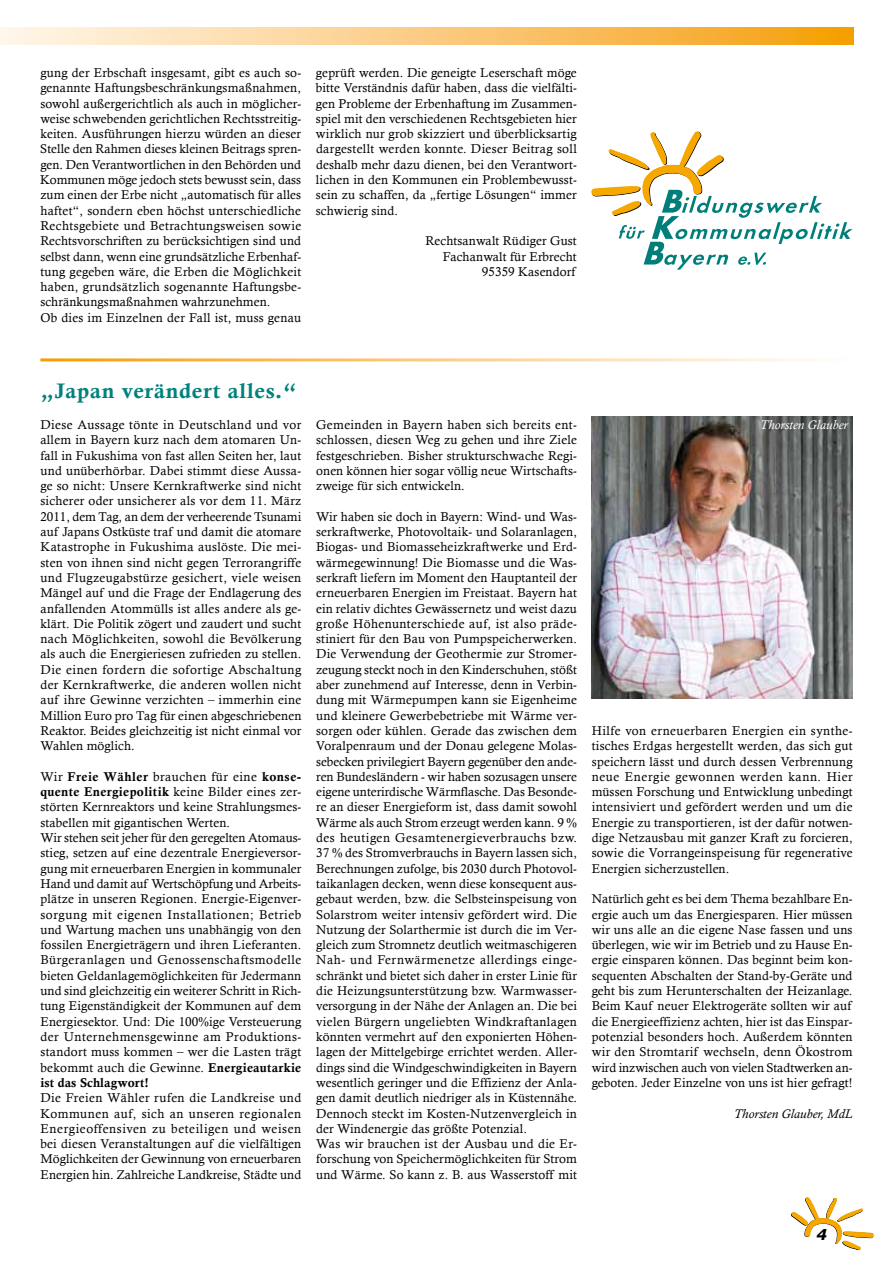
<style>
.page{position:relative;width:893px;height:1263px;background:#fff}
.page>*{position:absolute;margin:0;border:0;box-sizing:border-box;transform-origin:0 0}
.t1{font:21px "Calis MT Bol";letter-spacing:.03em;color:#00817c;scale:1.07 1}
.t2{font:italic 700 15px "Verdana";color:#000}
.t3{font:12.75px/15.3px "Calisto";letter-spacing:.01em;color:#000;text-align:justify}
.t4{font:12.75px "Calis MT Bol";letter-spacing:.03em;color:#000}
.t5{font:12.75px "Calisto";letter-spacing:.04em;color:#000}
.t6{font:italic 12.75px "Calisto";letter-spacing:.01em;color:#000}
.t7{font:12.75px "Calis MT Bol";letter-spacing:.01em;color:#000}
.t8{font:italic 12.75px "Calisto";letter-spacing:.01em;color:#fff}
.s1{font-family:"Calis MT Bol"}
.s2{font-family:"Calisto"}
</style>
<div class="page">
<svg style="left:791px;top:1198px;width:82px;height:52px"></svg>
<svg style="left:0;top:28px;width:853px;height:17px;background:#facb7e"></svg>
<div style="left:816px;top:1228px;width:16px;height:16px;background:#fff"></div>
<img style="left:592px;top:417px;width:261px;height:281px">
<svg style="left:592px;top:132px;width:261px;height:138px"></svg>
<p class="t3" style="left:40px;top:65px;width:262px;text-align:left">gung der Erbschaft insgesamt, gibt es auch so&shy;genannte Haftungsbeschränkungsmaßnahmen, sowohl außergerichtlich als auch in möglicher&shy;weise schwebenden gerichtlichen Rechtsstreitig&shy;keiten. Ausführungen hierzu würden an dieser Stelle den Rahmen dieses kleinen Beitrags spren&shy;gen. Den Verantwortlichen in den Behörden und Kommunen möge jedoch stets bewusst sein, dass zum einen der Erbe nicht „automatisch für alles haftet“, sondern eben höchst unterschiedliche Rechtsgebiete und Betrachtungsweisen sowie Rechtsvorschriften zu berücksichtigen sind und selbst dann, wenn eine grundsätzliche Erbenhaf&shy;tung gegeben wäre, die Erben die Möglichkeit haben, grundsätzlich sogenannte Haftungsbe&shy;schränkungsmaßnahmen wahrzunehmen.<br>Ob dies im Einzelnen der Fall ist, muss genau</p>
<p class="t3" style="left:316px;top:65px;width:262px">geprüft werden. Die geneigte Leserschaft möge bitte Verständnis dafür haben, dass die vielfälti&shy;gen Probleme der Erbenhaftung im Zusammen&shy;spiel mit den verschiedenen Rechtsgebieten hier wirklich nur grob skizziert und überblicksartig dargestellt werden konnte. Dieser Beitrag soll deshalb mehr dazu dienen, bei den Verantwort&shy;lichen in den Kommunen ein Problembewusst&shy;sein zu schaffen, da „fertige Lösungen“ immer schwierig sind.</p>
<p class="t3" style="left:426px;top:233px;width:153px;text-align:right">Rechtsanwalt Rüdiger Gust<br>Fachanwalt für Erbrecht<br>95359 Kasendorf</p>
<h1 class="t1" style="left:40px;top:379px;width:241px">„Japan verändert alles.“</h1>
<p class="t3" style="left:40px;top:417px;width:262px">Diese Aussage tönte in Deutschland und vor allem in Bayern kurz nach dem atomaren Un&shy;fall in Fukushima von fast allen Seiten her, laut und unüberhörbar. Dabei stimmt diese Aussa&shy;ge so nicht: Unsere Kernkraftwerke sind nicht sicherer oder unsicherer als vor dem 11. März 2011, dem Tag, an dem der verheerende Tsunami auf Japans Ostküste traf und damit die atomare Katastrophe in Fukushima auslöste. Die mei&shy;sten von ihnen sind nicht gegen Terrorangriffe und Flugzeugabstürze gesichert, viele weisen Mängel auf und die Frage der Endlagerung des anfallenden Atommülls ist alles andere als ge&shy;klärt. Die Politik zögert und zaudert und sucht nach Möglichkeiten, sowohl die Bevölkerung als auch die Energieriesen zufrieden zu stellen.<br>Die einen fordern die sofortige Abschaltung der Kernkraftwerke, die anderen wollen nicht auf ihre Gewinne verzichten – immerhin eine Million Euro pro Tag für einen abgeschriebenen Reaktor. Beides gleichzeitig ist nicht einmal vor Wahlen möglich.</p>
<p class="t5" style="left:41px;top:769px;width:262px">Wir <span class="s1">Freie Wähler</span> brauchen für eine <span class="s1">konse-</span></p>
<p class="t4" style="left:41px;top:784px;width:262px">quente Energiepolitik <span class="s2">keine Bilder eines zer-</span></p>
<p class="t3" style="left:40px;top:799px;width:262px;text-align:left">störten Kernreaktors und keine Strahlungsmes&shy;stabellen mit gigantischen Werten.<br>Wir stehen seit jeher für den geregelten Atomaus&shy;stieg, setzen auf eine dezentrale Energieversor&shy;gung mit erneuerbaren Energien in kommunaler Hand und damit auf Wertschöpfung und Arbeits&shy;plätze in unseren Regionen. Energie-Eigenver&shy;sorgung mit eigenen Installationen; Betrieb und Wartung machen uns unabhängig von den fossilen Energieträgern und ihren Lieferanten.<br>Bürgeranlagen und Genossenschaftsmodelle bieten Geldanlagemöglichkeiten für Jedermann und sind gleichzeitig ein weiterer Schritt in Rich&shy;tung Eigenständigkeit der Kommunen auf dem Energiesektor. Und: Die 100%ige Versteuerung der Unternehmensgewinne am Produktions&shy;standort muss kommen – wer die Lasten trägt bekommt auch die Gewinne. <span class="s1">Energieautarkie</span></p>
<p class="t7" style="left:40px;top:1075px;width:110px">ist das Schlagwort!</p>
<p class="t3" style="left:40px;top:1090px;width:262px">Die Freien Wähler rufen die Landkreise und Kommunen auf, sich an unseren regionalen Energieoffensiven zu beteiligen und weisen bei diesen Veranstaltungen auf die vielfältigen Möglichkeiten der Gewinnung von erneuerbaren Energien hin. Zahlreiche Landkreise, Städte und</p>
<p class="t3" style="left:316px;top:417px;width:262px">Gemeinden in Bayern haben sich bereits ent&shy;schlossen, diesen Weg zu gehen und ihre Ziele festgeschrieben. Bisher strukturschwache Regi&shy;onen können hier sogar völlig neue Wirtschafts&shy;zweige für sich entwickeln.</p>
<p class="t3" style="left:316px;top:509px;width:262px;text-align:left">Wir haben sie doch in Bayern: Wind- und Was&shy;serkraftwerke, Photovoltaik- und Solaranlagen, Biogas- und Biomasseheizkraftwerke und Erd&shy;wärmegewinnung! Die Biomasse und die Was&shy;serkraft liefern im Moment den Hauptanteil der erneuerbaren Energien im Freistaat. Bayern hat ein relativ dichtes Gewässernetz und weist dazu große Höhenunterschiede auf, ist also präde&shy;stiniert für den Bau von Pumpspeicherwerken.<br>Die Verwendung der Geothermie zur Stromer&shy;zeugung steckt noch in den Kinderschuhen, stößt aber zunehmend auf Interesse, denn in Verbin&shy;dung mit Wärmepumpen kann sie Eigenheime und kleinere Gewerbebetriebe mit Wärme ver&shy;sorgen oder kühlen. Gerade das zwischen dem Voralpenraum und der Donau gelegene Molas&shy;sebecken privilegiert Bayern gegenüber den ande&shy;ren Bundesländern - wir haben sozusagen unsere eigene unterirdische Wärmflasche. Das Besonde&shy;re an dieser Energieform ist, dass damit sowohl Wärme als auch Strom erzeugt werden kann. 9 % des heutigen Gesamtenergieverbrauchs bzw.<br>37 % des Stromverbrauchs in Bayern lassen sich, Berechnungen zufolge, bis 2030 durch Photovol&shy;taikanlagen decken, wenn diese konsequent aus&shy;gebaut werden, bzw. die Selbsteinspeisung von Solarstrom weiter intensiv gefördert wird. Die Nutzung der Solarthermie ist durch die im Ver&shy;gleich zum Stromnetz deutlich weitmaschigeren Nah- und Fernwärmenetze allerdings einge&shy;schränkt und bietet sich daher in erster Linie für die Heizungsunterstützung bzw. Warmwasser&shy;versorgung in der Nähe der Anlagen an. Die bei vielen Bürgern ungeliebten Windkraftanlagen könnten vermehrt auf den exponierten Höhen&shy;lagen der Mittelgebirge errichtet werden. Aller&shy;dings sind die Windgeschwindigkeiten in Bayern wesentlich geringer und die Effizienz der Anla&shy;gen damit deutlich niedriger als in Küstennähe.<br>Dennoch steckt im Kosten-Nutzenvergleich in der Windenergie das größte Potenzial.<br>Was wir brauchen ist der Ausbau und die Er&shy;forschung von Speichermöglichkeiten für Strom und Wärme. So kann z. B. aus Wasserstoff mit</p>
<p class="t8" style="left:760px;top:417px;width:89px">Thorsten Glauber</p>
<p class="t3" style="left:592px;top:723px;width:262px">Hilfe von erneuerbaren Energien ein synthe&shy;tisches Erdgas hergestellt werden, das sich gut speichern lässt und durch dessen Verbrennung neue Energie gewonnen werden kann. Hier müssen Forschung und Entwicklung unbedingt intensiviert und gefördert werden und um die Energie zu transportieren, ist der dafür notwen&shy;dige Netzausbau mit ganzer Kraft zu forcieren, sowie die Vorrangeinspeisung für regenerative Energien sicherzustellen.</p>
<p class="t3" style="left:592px;top:891px;width:262px">Natürlich geht es bei dem Thema bezahlbare En&shy;ergie auch um das Energiesparen. Hier müssen wir uns alle an die eigene Nase fassen und uns überlegen, wie wir im Betrieb und zu Hause En&shy;ergie einsparen können. Das beginnt beim kon&shy;sequenten Abschalten der Stand-by-Geräte und geht bis zum Herunterschalten der Heizanlage.<br>Beim Kauf neuer Elektrogeräte sollten wir auf die Energieeffizienz achten, hier ist das Einspar&shy;potenzial besonders hoch. Außerdem könnten wir den Stromtarif wechseln, denn Ökostrom wird inzwischen auch von vielen Stadtwerken an&shy;geboten. Jeder Einzelne von uns ist hier gefragt!</p>
<p class="t6" style="left:734px;top:1106px;width:120px">Thorsten Glauber, MdL</p>
<p class="t2" style="left:816px;top:1225px;width:12px">4</p>
</div>
